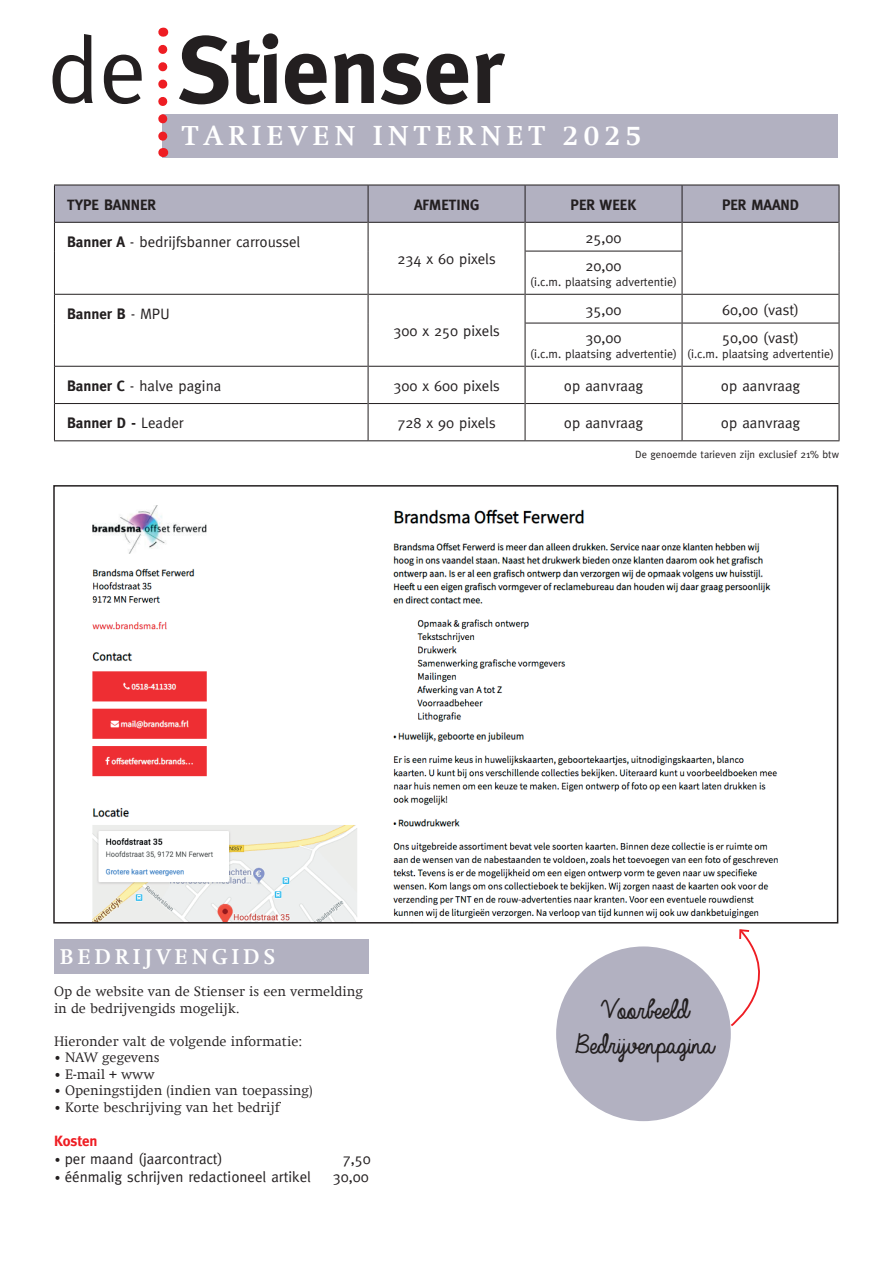
<style>
.page{position:relative;width:893px;height:1263px;background:#fff}
.page>*{position:absolute;margin:0;border:0;box-sizing:border-box;transform-origin:0 0}
.t1{font:700 94.5px "Meta";color:#231f20}
.t2{font:29.1px/35px "Always In My Heart";color:#231f20;text-align:center}
.t3{font:700 27px "NS Swift";letter-spacing:.18em;color:#fff}
.t4{font:700 21px "NS Swift";letter-spacing:.18em;color:#fff}
.t5{font:15px/28.8px "Meta";color:#231f20}
.t6{font:700 15px "Meta";color:#231f20}
.t7{font:700 15px "Meta";color:#ee1d23}
.t8{font:13.5px/16.5px "NS Swift";letter-spacing:-.005em;color:#231f20}
.t9{font:12px "Meta";color:#231f20}
.t10{font:10.5px "Meta";color:#231f20}
.s1{font-weight:400}
.s2{font-weight:700}
.s3{font-family:"NS Swift";font-size:13.5px}
</style>
<div class="page">
<div style="left:556px;top:946px;width:175px;height:175px;background:#b2b1c1;border-radius:50%"></div>
<div style="left:162px;top:114px;width:676px;height:43px;background:#b2b1c1"></div>
<svg style="left:158px;top:49px;width:9px;height:108px"></svg>
<img style="left:92px;top:505px;width:686px;height:415px">
<div style="left:53px;top:485px;width:785px;height:438px;border:2px solid #231f20"></div>
<div style="left:54px;top:939px;width:315px;height:34px;background:#b2b1c1"></div>
<hr style="left:525px;top:251px;width:157px;height:1px;background:#231f20">
<hr style="left:55px;top:294px;width:313px;height:1px;background:#231f20">
<hr style="left:369px;top:294px;width:156px;height:1px;background:#231f20">
<hr style="left:525px;top:294px;width:157px;height:1px;background:#231f20">
<hr style="left:682px;top:294px;width:157px;height:1px;background:#231f20">
<hr style="left:525px;top:323px;width:157px;height:1px;background:#231f20">
<hr style="left:682px;top:323px;width:157px;height:1px;background:#231f20">
<hr style="left:55px;top:366px;width:313px;height:1px;background:#231f20">
<hr style="left:369px;top:366px;width:156px;height:1px;background:#231f20">
<hr style="left:525px;top:366px;width:157px;height:1px;background:#231f20">
<hr style="left:682px;top:366px;width:157px;height:1px;background:#231f20">
<hr style="left:55px;top:403px;width:313px;height:1px;background:#231f20">
<hr style="left:369px;top:403px;width:156px;height:1px;background:#231f20">
<hr style="left:525px;top:403px;width:157px;height:1px;background:#231f20">
<hr style="left:682px;top:403px;width:157px;height:1px;background:#231f20">
<svg style="left:54px;top:185px;width:786px;height:66px"></svg>
<hr style="left:54px;top:251px;width:1px;height:43px;background:#231f20">
<hr style="left:368px;top:251px;width:1px;height:43px;background:#231f20">
<hr style="left:525px;top:251px;width:1px;height:43px;background:#231f20">
<hr style="left:682px;top:251px;width:1px;height:43px;background:#231f20">
<hr style="left:839px;top:251px;width:1px;height:43px;background:#231f20">
<svg style="left:54px;top:294px;width:1px;height:29px"></svg>
<svg style="left:368px;top:294px;width:1px;height:29px"></svg>
<svg style="left:525px;top:294px;width:1px;height:29px"></svg>
<svg style="left:682px;top:294px;width:1px;height:29px"></svg>
<svg style="left:839px;top:294px;width:1px;height:29px"></svg>
<hr style="left:54px;top:323px;width:1px;height:43px;background:#231f20">
<hr style="left:368px;top:323px;width:1px;height:43px;background:#231f20">
<hr style="left:525px;top:323px;width:1px;height:43px;background:#231f20">
<hr style="left:682px;top:323px;width:1px;height:43px;background:#231f20">
<hr style="left:839px;top:323px;width:1px;height:43px;background:#231f20">
<hr style="left:54px;top:366px;width:1px;height:37px;background:#231f20">
<hr style="left:368px;top:366px;width:1px;height:37px;background:#231f20">
<hr style="left:525px;top:366px;width:1px;height:37px;background:#231f20">
<hr style="left:682px;top:366px;width:1px;height:37px;background:#231f20">
<hr style="left:839px;top:366px;width:1px;height:37px;background:#231f20">
<hr style="left:54px;top:403px;width:1px;height:37px;background:#231f20">
<hr style="left:368px;top:403px;width:1px;height:37px;background:#231f20">
<hr style="left:525px;top:403px;width:1px;height:37px;background:#231f20">
<hr style="left:682px;top:403px;width:1px;height:37px;background:#231f20">
<hr style="left:839px;top:403px;width:1px;height:37px;background:#231f20">
<hr style="left:54px;top:440px;width:314px;height:1px;background:#231f20">
<hr style="left:368px;top:440px;width:157px;height:1px;background:#231f20">
<hr style="left:525px;top:440px;width:157px;height:1px;background:#231f20">
<hr style="left:682px;top:440px;width:157px;height:1px;background:#231f20">
<svg style="left:729px;top:929px;width:31px;height:98px"></svg>
<h1 class="t1" style="left:47px;top:16px;width:458px"><span class="s1">de</span> Stienser</h1>
<h3 class="t3" style="left:182px;top:120px;width:461px">TARIEVEN INTERNET 2025</h3>
<p class="t6" style="left:67px;top:196px;width:91px">TYPE BANNER</p>
<p class="t6" style="left:414px;top:196px;width:67px">AFMETING</p>
<p class="t6" style="left:571px;top:196px;width:67px">PER WEEK</p>
<p class="t6" style="left:722px;top:196px;width:79px">PER MAAND</p>
<p class="t5" style="left:67px;top:227px;width:235px"><span class="s2">Banner A</span> - bedrijfsbanner carroussel</p>
<p class="t5" style="left:397px;top:244px;width:100px">234 x 60 pixels</p>
<p class="t5" style="left:585px;top:223px;width:38px">25,00<br>20,00</p>
<p class="t9" style="left:530px;top:275px;width:148px">(i.c.m. plaatsing advertentie)</p>
<p class="t6" style="left:67px;top:305px;width:104px">Banner B <span class="s1">- MPU</span></p>
<p class="t5" style="left:393px;top:316px;width:108px">300 x 250 pixels</p>
<p class="t5" style="left:585px;top:295px;width:38px">35,00</p>
<p class="t5" style="left:722px;top:295px;width:78px">60,00 (vast)</p>
<p class="t5" style="left:585px;top:324px;width:38px">30,00</p>
<p class="t9" style="left:530px;top:347px;width:148px">(i.c.m. plaatsing advertentie)</p>
<p class="t5" style="left:722px;top:324px;width:78px">50,00 (vast)</p>
<p class="t9" style="left:687px;top:347px;width:148px">(i.c.m. plaatsing advertentie)</p>
<p class="t5" style="left:67px;top:371px;width:156px"><span class="s2">Banner C</span> - halve pagina</p>
<p class="t5" style="left:393px;top:371px;width:108px">300 x 600 pixels</p>
<p class="t5" style="left:564px;top:371px;width:81px">op aanvraag</p>
<p class="t5" style="left:721px;top:371px;width:81px">op aanvraag</p>
<p class="t6" style="left:67px;top:414px;width:118px">Banner D - <span class="s1">Leader</span></p>
<p class="t5" style="left:397px;top:408px;width:100px">728 x 90 pixels</p>
<p class="t5" style="left:564px;top:408px;width:81px">op aanvraag</p>
<p class="t5" style="left:721px;top:408px;width:81px">op aanvraag</p>
<p class="t10" style="left:635px;top:449px;width:205px">De genoemde tarieven zijn exclusief 21% btw</p>
<h3 class="t4" style="left:60px;top:945px;width:217px">BEDRIJVENGIDS</h3>
<p class="t8" style="left:54px;top:983px;width:310px">Op de website van de Stienser is een vermelding in de bedrijvengids mogelijk.</p>
<p class="t8" style="left:54px;top:1033px;width:250px">Hieronder valt de volgende informatie:</p>
<p class="t8" style="left:54px;top:1049px;width:107px">• NAW gegevens</p>
<p class="t8" style="left:54px;top:1066px;width:102px">• E-mail + www</p>
<p class="t8" style="left:54px;top:1082px;width:260px">• Openingstijden (indien van toepassing)</p>
<p class="t8" style="left:54px;top:1099px;width:227px">• Korte beschrijving van het bedrijf</p>
<p class="t7" style="left:54px;top:1132px;width:45px">Kosten</p>
<p class="t5" style="left:54px;top:1144px;width:170px"><span class="s3">•</span> per maand (jaarcontract)</p>
<p class="t5" style="left:343px;top:1144px;width:30px">7,50</p>
<p class="t5" style="left:54px;top:1162px;width:258px"><span class="s3">•</span> éénmalig schrijven redactioneel artikel</p>
<p class="t5" style="left:333px;top:1162px;width:38px">30,00</p>
<h2 class="t2" style="left:571px;top:993px;width:139px">Voorbeeld<br>Bedrijvenpagina</h2>
</div>
